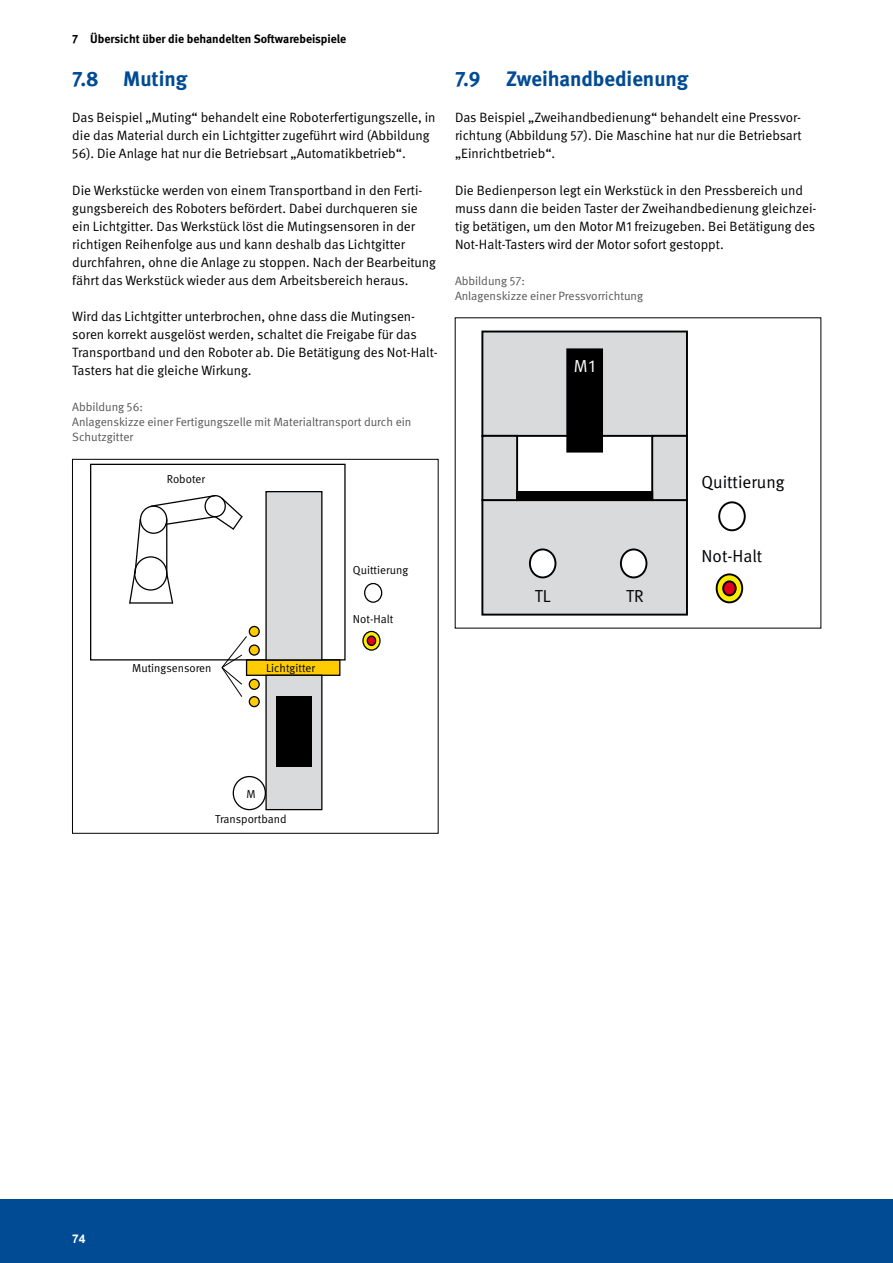
<style>
.page{position:relative;width:893px;height:1263px;background:#fff}
.page>*{position:absolute;margin:0;border:0;box-sizing:border-box;transform-origin:0 0}
.t1{font:700 21px "DGUV Meta";color:#004b93}
.t2{font:17.4px "DGUV Meta";color:#000204}
.t3{font:17.4px "DGUV Meta";color:#fff}
.t4{font:13.5px/18.1px "DGUV Meta";color:#000}
.t5{font:12px/15px "DGUV Meta";color:#58585a}
.t6{font:700 12px "DGUV Meta";color:#000}
.t7{font:700 12px "Arial";color:#fff}
.t8{font:11.55px "DGUV Meta";color:#000204}
.t9{font:11.55px "DGUV Meta";color:#000}
</style>
<div class="page">
<div style="left:0;top:1199px;width:893px;height:64px;background:#004b93"></div>
<div style="left:247px;top:660px;width:93px;height:15px;background:#fecc00"></div>
<div style="left:246px;top:659px;width:94px;height:17px;border:1px solid #000"></div>
<svg style="left:363px;top:631px;width:17px;height:19px"></svg>
<div style="left:362px;top:631px;width:19px;height:20px;border:1px solid #000;border-radius:50%"></div>
<div style="left:367px;top:636px;width:9px;height:9px;background:#e2001a;border-radius:50%"></div>
<div style="left:367px;top:635px;width:9px;height:11px;border:1px solid #000204;border-radius:50%"></div>
<div style="left:90px;top:464px;width:256px;height:196px;border:1px solid #000204"></div>
<div style="left:364px;top:583px;width:18px;height:20px;border:1px solid #000204;border-radius:50%"></div>
<div style="left:134px;top:556px;width:33px;height:35px;border:1px solid #000204;border-radius:50%"></div>
<div style="left:233px;top:776px;width:33px;height:34px;border:1px solid #000204;border-radius:50%"></div>
<svg style="left:165px;top:572px;width:9px;height:32px"></svg>
<hr style="left:130px;top:602px;width:43px;height:2px;background:#000204">
<div style="left:140px;top:505px;width:27px;height:29px;border:1px solid #000204;border-radius:50%"></div>
<svg style="left:129px;top:518px;width:13px;height:86px"></svg>
<hr style="left:166px;top:520px;width:1px;height:53px;background:#000204">
<svg style="left:150px;top:495px;width:93px;height:36px"></svg>
<div style="left:266px;top:675px;width:56px;height:135px;background:#d9dadb"></div>
<div style="left:265px;top:675px;width:57px;height:135px;border:1px solid #000"></div>
<div style="left:266px;top:492px;width:56px;height:168px;background:#d9dadb"></div>
<div style="left:265px;top:491px;width:57px;height:169px;border:1px solid #000"></div>
<div style="left:276px;top:697px;width:36px;height:70px;background:#000"></div>
<svg style="left:249px;top:645px;width:10px;height:10px"></svg>
<div style="left:249px;top:644px;width:11px;height:12px;border:1px solid #000204;border-radius:50%"></div>
<div style="left:249px;top:626px;width:10px;height:10px;background:#fecc00;border-radius:50%"></div>
<div style="left:249px;top:626px;width:11px;height:11px;border:1px solid #000204;border-radius:50%"></div>
<div style="left:249px;top:679px;width:10px;height:10px;background:#fecc00;border-radius:50%"></div>
<div style="left:249px;top:679px;width:11px;height:11px;border:1px solid #000204;border-radius:50%"></div>
<div style="left:249px;top:697px;width:10px;height:10px;background:#fecc00;border-radius:50%"></div>
<div style="left:249px;top:696px;width:11px;height:11px;border:1px solid #000204;border-radius:50%"></div>
<svg style="left:221px;top:636px;width:26px;height:61px"></svg>
<div style="left:72px;top:459px;width:366px;height:374px;border:1px solid #000"></div>
<div style="left:482px;top:500px;width:205px;height:115px;background:#d9dadb"></div>
<div style="left:481px;top:499px;width:207px;height:117px;border:2px solid #000"></div>
<svg style="left:717px;top:574px;width:25px;height:28px"></svg>
<div style="left:716px;top:573px;width:27px;height:30px;border:2px solid #000;border-radius:50%"></div>
<div style="left:723px;top:581px;width:13px;height:14px;background:#e2001a;border-radius:50%"></div>
<div style="left:722px;top:580px;width:15px;height:16px;border:2px solid #000204;border-radius:50%"></div>
<div style="left:718px;top:501px;width:28px;height:30px;border:2px solid #000204;border-radius:50%"></div>
<div style="left:482px;top:331px;width:205px;height:105px;background:#d9dadb"></div>
<div style="left:481px;top:331px;width:207px;height:106px;border:2px solid #000"></div>
<div style="left:482px;top:436px;width:35px;height:64px;background:#d9dadb"></div>
<div style="left:481px;top:435px;width:37px;height:66px;border:2px solid #000"></div>
<div style="left:652px;top:436px;width:35px;height:64px;background:#d9dadb"></div>
<div style="left:651px;top:435px;width:37px;height:66px;border:2px solid #000"></div>
<div style="left:567px;top:349px;width:35px;height:103px;background:#000"></div>
<div style="left:566px;top:348px;width:37px;height:105px;border:2px solid #000"></div>
<div style="left:517px;top:492px;width:135px;height:8px;background:#000"></div>
<div style="left:516px;top:491px;width:137px;height:10px;border:2px solid #000"></div>
<div style="left:530px;top:549px;width:25px;height:28px;background:#fff;border-radius:50%"></div>
<div style="left:529px;top:548px;width:27px;height:30px;border:2px solid #000204;border-radius:50%"></div>
<div style="left:621px;top:549px;width:25px;height:28px;background:#fff;border-radius:50%"></div>
<div style="left:620px;top:548px;width:27px;height:30px;border:2px solid #000204;border-radius:50%"></div>
<p class="t6" style="left:72px;top:32px;width:276px">7 Übersicht über die behandelten Softwarebeispiele</p>
<h1 class="t1" style="left:72px;top:66px;width:117px">7.8 Muting</h1>
<p class="t4" style="left:72px;top:109px;width:365px">Das Beispiel „Muting“ behandelt eine Roboterfertigungszelle, in die das Material durch ein Lichtgitter zugeführt wird (Abbildung<br>56). Die Anlage hat nur die Betriebsart „Automatikbetrieb“.</p>
<p class="t4" style="left:72px;top:181px;width:365px">Die Werkstücke werden von einem Transportband in den Ferti&shy;gungsbereich des Roboters befördert. Dabei durchqueren sie ein Lichtgitter. Das Werkstück löst die Mutingsensoren in der richtigen Reihenfolge aus und kann deshalb das Lichtgitter durchfahren, ohne die Anlage zu stoppen. Nach der Bearbeitung fährt das Werkstück wieder aus dem Arbeitsbereich heraus.</p>
<p class="t4" style="left:72px;top:308px;width:367px">Wird das Lichtgitter unterbrochen, ohne dass die Mutingsen&shy;soren korrekt ausgelöst werden, schaltet die Freigabe für das Transportband und den Roboter ab. Die Betätigung des Not-Halt-Tasters hat die gleiche Wirkung.</p>
<p class="t5" style="left:72px;top:400px;width:341px">Abbildung 56:<br>Anlagenskizze einer Fertigungszelle mit Materialtransport durch ein<br>Schutzgitter</p>
<p class="t8" style="left:167px;top:472px;width:40px">Roboter</p>
<h1 class="t1" style="left:455px;top:66px;width:235px">7.9 Zweihandbedienung</h1>
<p class="t4" style="left:455px;top:109px;width:348px;text-align:justify">Das Beispiel „Zweihandbedienung“ behandelt eine Pressvor&shy;richtung (Abbildung 57). Die Maschine hat nur die Betriebsart „Einrichtbetrieb“.</p>
<p class="t4" style="left:455px;top:181px;width:363px">Die Bedienperson legt ein Werkstück in den Pressbereich und muss dann die beiden Taster der Zweihandbedienung gleichzei&shy;tig betätigen, um den Motor M1 freizugeben. Bei Betätigung des Not-Halt-Tasters wird der Motor sofort gestoppt.</p>
<p class="t5" style="left:455px;top:274px;width:190px">Abbildung 57:<br>Anlagenskizze einer Pressvorrichtung</p>
<p class="t3" style="left:574px;top:356px;width:23px">M1</p>
<p class="t2" style="left:701px;top:472px;width:85px">Quittierung</p>
<p class="t9" style="left:132px;top:661px;width:81px">Mutingsensoren</p>
<p class="t8" style="left:266px;top:661px;width:51px">Lichtgitter</p>
<p class="t8" style="left:353px;top:564px;width:57px">Quittierung</p>
<p class="t8" style="left:353px;top:613px;width:42px">Not-Halt</p>
<p class="t2" style="left:535px;top:586px;width:17px">TL</p>
<p class="t2" style="left:626px;top:586px;width:19px">TR</p>
<p class="t2" style="left:702px;top:546px;width:62px">Not-Halt</p>
<p class="t8" style="left:247px;top:787px;width:11px">M</p>
<p class="t9" style="left:215px;top:813px;width:73px">Transportband</p>
<p class="t7" style="left:72px;top:1230px;width:15px">74</p>
</div>
